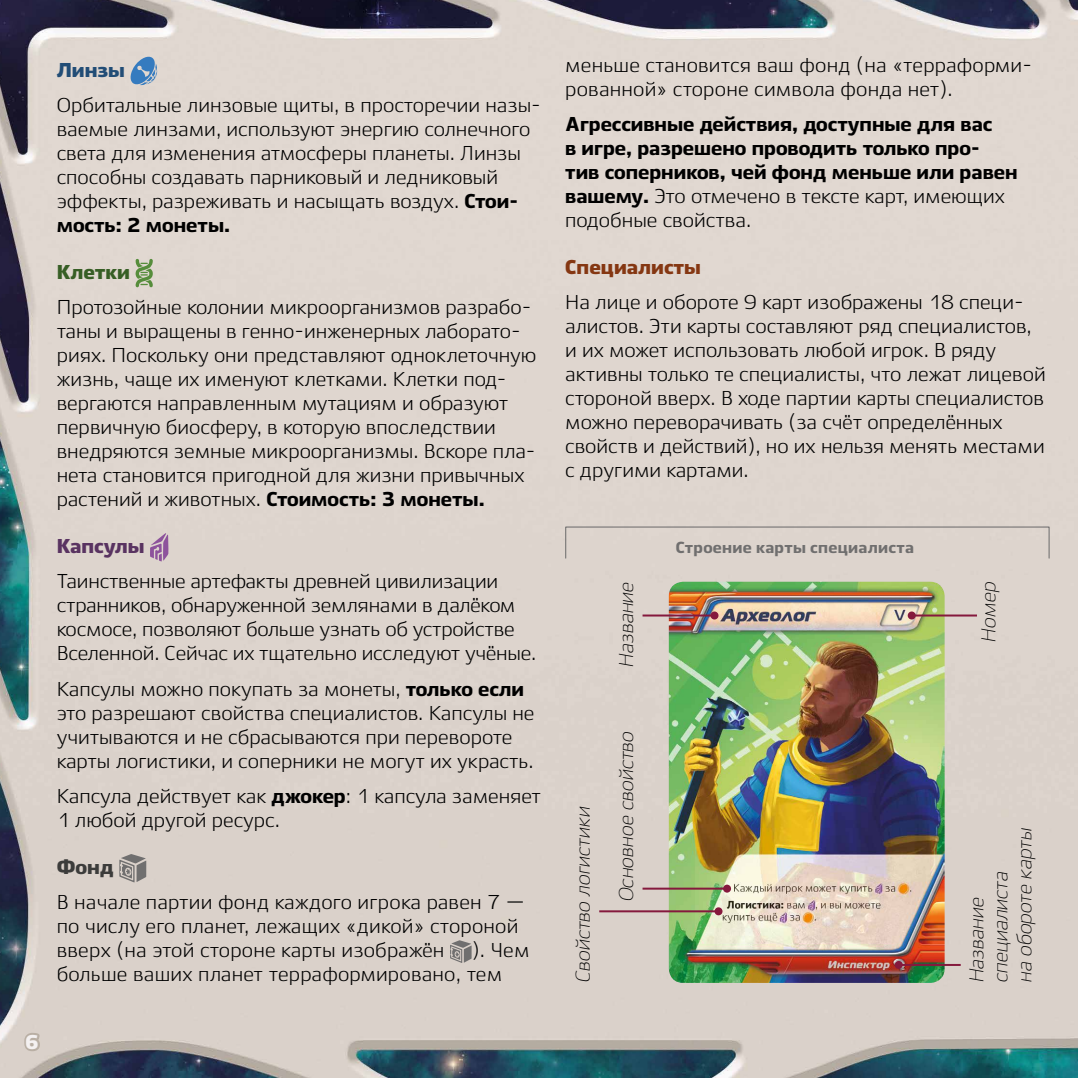
<style>
.page{position:relative;width:1078px;height:1078px;background:#fff}
.page>*{position:absolute;margin:0;border:0;box-sizing:border-box;transform-origin:0 0}
.t1{font:20px/24px "Ekibastuz";color:#000}
.t2{font:900 20px/24px "Ekibastuz";color:#000}
.t3{font:italic 300 20px/24px "Ekibastuz";color:#000}
.t4{font:800 20px "Ekibastuz";color:#853712}
.t5{font:800 20px "Ekibastuz";color:#593361}
.t6{font:800 20px "Ekibastuz";color:#375e25}
.t7{font:800 20px "Ekibastuz";color:#224d76}
.t8{font:800 20px "Ekibastuz";color:#3c3c3b}
.t9{font:800 20px "Ekibastuz";color:#f4f1f1}
.t10{font:900 16px "Ekibastuz";letter-spacing:.02em;color:#706f6f}
.s1{font-weight:900}
.s2{font-weight:400}
</style>
<div class="page">
<img style="left:0;top:0;width:1077px;height:1077px">
<svg style="left:22px;top:1030px;width:20px;height:22px"></svg>
<svg style="left:129px;top:55px;width:28px;height:31px"></svg>
<svg style="left:135px;top:259px;width:18px;height:28px"></svg>
<svg style="left:149px;top:532px;width:19px;height:29px"></svg>
<svg style="left:119px;top:853px;width:27px;height:29px"></svg>
<svg style="left:450px;top:940px;width:21px;height:22px"></svg>
<img style="left:668px;top:581px;width:276px;height:401px">
<hr style="left:642px;top:614px;width:72px;height:2px;background:#85193d">
<div style="left:710px;top:611px;width:8px;height:8px;background:#85193d;border-radius:50%"></div>
<hr style="left:642px;top:887px;width:84px;height:2px;background:#85193d">
<div style="left:722px;top:884px;width:8px;height:8px;background:#85193d;border-radius:50%"></div>
<hr style="left:898px;top:963px;width:62px;height:2px;background:#85193d">
<div style="left:894px;top:960px;width:8px;height:8px;background:#85193d;border-radius:50%"></div>
<hr style="left:911px;top:614px;width:65px;height:2px;background:#85193d">
<div style="left:907px;top:611px;width:8px;height:8px;background:#85193d;border-radius:50%"></div>
<hr style="left:599px;top:910px;width:119px;height:2px;background:#85193d">
<div style="left:714px;top:907px;width:8px;height:8px;background:#85193d;border-radius:50%"></div>
<div style="left:565px;top:526px;width:484px;height:32px;border:1px solid #706f6f"></div>
<p class="t7" style="left:57px;top:58px;width:70px">Линзы</p>
<p class="t1" style="left:57px;top:93px;width:485px">Орбитальные линзовые щиты, в просторечии назы&shy;ваемые линзами, используют энергию солнечного света для изменения атмосферы планеты. Линзы способны создавать парниковый и ледниковый эффекты, разреживать и насыщать воздух. <span class="s1">Стои&shy;мость: 2 монеты.</span></p>
<p class="t6" style="left:57px;top:260px;width:75px">Клетки</p>
<p class="t1" style="left:57px;top:295px;width:481px">Протозойные колонии микроорганизмов разрабо&shy;таны и выращены в генно-инженерных лаборато&shy;риях. Поскольку они представляют одноклеточную жизнь, чаще их именуют клетками. Клетки под&shy;вергаются направленным мутациям и образуют первичную биосферу, в которую впоследствии внедряются земные микроорганизмы. Вскоре пла&shy;нета становится пригодной для жизни привычных растений и животных. <span class="s1">Стоимость: 3 монеты.</span></p>
<p class="t5" style="left:57px;top:534px;width:89px">Капсулы</p>
<p class="t1" style="left:57px;top:569px;width:481px">Таинственные артефакты древней цивилизации странников, обнаруженной землянами в далёком космосе, позволяют больше узнать об устройстве Вселенной. Сейчас их тщательно исследуют учёные.</p>
<p class="t1" style="left:57px;top:676px;width:479px">Капсулы можно покупать за монеты, <span class="s1">только если </span>это разрешают свойства специалистов. Капсулы не учитываются и не сбрасываются при перевороте карты логистики, и соперники не могут их украсть.</p>
<p class="t1" style="left:57px;top:784px;width:485px">Капсула действует как <span class="s1">джокер</span>: 1 капсула заменяет<br>1 любой другой ресурс.</p>
<p class="t8" style="left:57px;top:854px;width:59px">Фонд</p>
<p class="t1" style="left:57px;top:890px;width:469px">В начале партии фонд каждого игрока равен 7 — по числу его планет, лежащих «дикой» стороной вверх (на этой стороне карты изображён</p>
<p class="t1" style="left:57px;top:938px;width:474px;text-indent:415px">). Чем больше ваших планет терраформировано, тем</p>
<p class="t9" style="left:25px;top:1029px;width:15px">6</p>
<p class="t1" style="left:565px;top:53px;width:468px">меньше становится ваш фонд (на «терраформи&shy;рованной» стороне символа фонда нет).</p>
<p class="t2" style="left:565px;top:112px;width:454px">Агрессивные действия, доступные для вас<br>в игре, разрешено проводить только про&shy;тив соперников, чей фонд меньше или равен вашему. <span class="s2">Это отмечено в тексте карт, имеющих подобные свойства.</span></p>
<p class="t4" style="left:565px;top:255px;width:137px">Специалисты</p>
<p class="t1" style="left:565px;top:290px;width:482px">На лице и обороте 9 карт изображены 18 специ&shy;алистов. Эти карты составляют ряд специалистов, и их может использовать любой игрок. В ряду активны только те специалисты, что лежат лицевой стороной вверх. В ходе партии карты специалистов можно переворачивать (за счёт определённых свойств и действий), но их нельзя менять местами с другими картами.</p>
<p class="t3" style="left:570px;top:982px;width:181px;rotate:-90deg">Свойство логистики</p>
<p class="t3" style="left:614px;top:667px;width:91px;rotate:-90deg">Название</p>
<p class="t3" style="left:614px;top:902px;width:176px;rotate:-90deg">Основное свойство</p>
<p class="t10" style="left:675px;top:537px;width:240px">Строение карты специалиста</p>
<p class="t3" style="left:976px;top:642px;width:66px;rotate:-90deg">Номер</p>
<p class="t3" style="left:964px;top:982px;width:161px;rotate:-90deg">Название специалиста<br>на обороте карты</p>
</div>
